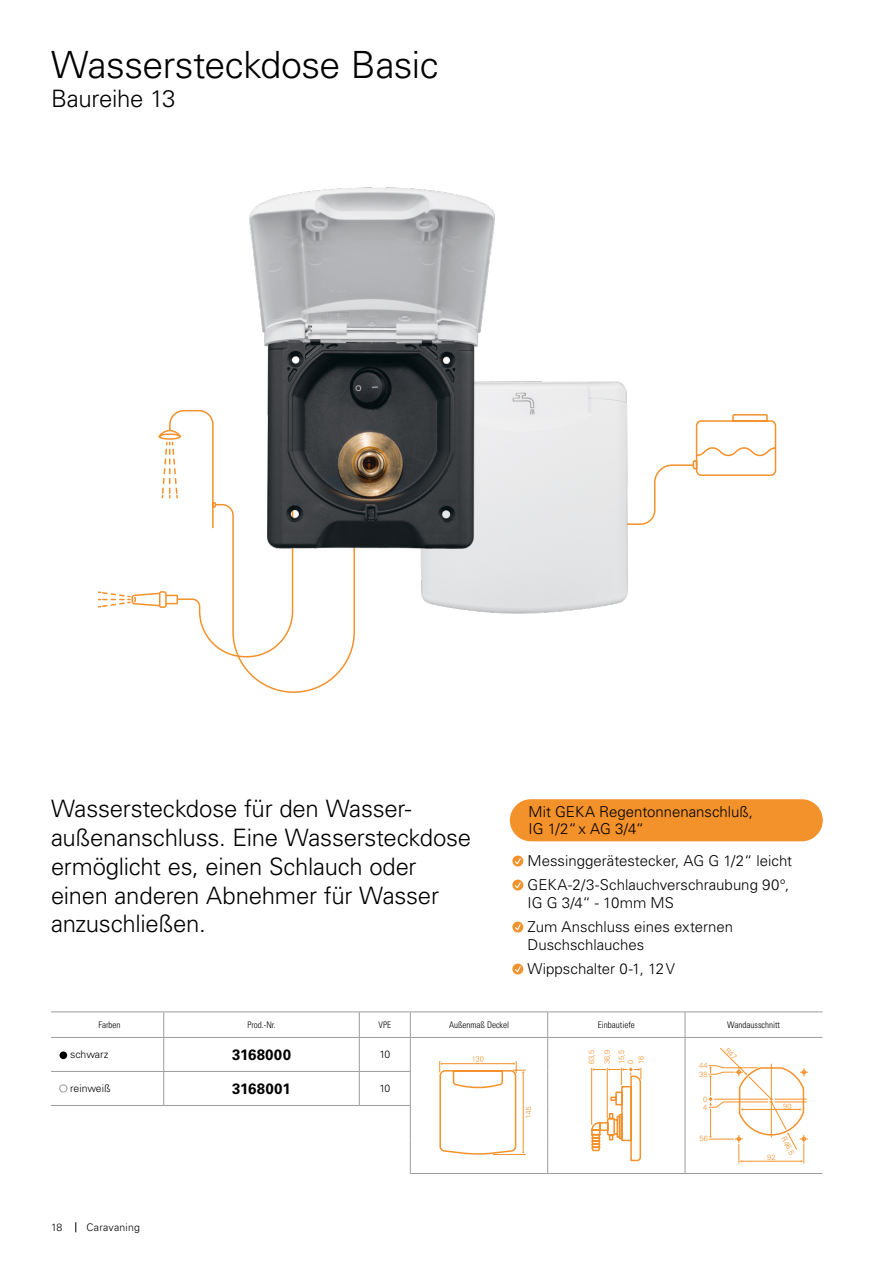
<style>
.page{position:relative;width:893px;height:1263px;background:#fff}
.page>*{position:absolute;margin:0;border:0;box-sizing:border-box;transform-origin:0 0}
.t1{font:300 37.5px "Univers LT Pro 45";letter-spacing:-.015em;color:#000}
.t2{font:300 24px/28.8px "Univers LT Pro 45";letter-spacing:-.01em;color:#000}
.t3{font:300 15px/24px "Univers LT Pro 45";color:#000}
.t4{font:700 15px "Univers LT Pro 65";letter-spacing:.02em;color:#000}
.t5{font:300 10.5px "Univers LT Pro 45";color:#000}
.t6{font:300 10.5px "Univers LT Pro 45";letter-spacing:.02em;color:#000}
.t7{font:300 condensed 9px "Univers LT Pro";color:#000}
.t8{font:300 7.5px/9px "Univers LT Pro 45";color:#f3912b}
</style>
<div class="page">
<svg style="left:97px;top:591px;width:117px;height:55px"></svg>
<svg style="left:214px;top:464px;width:478px;height:229px"></svg>
<svg style="left:158px;top:409px;width:59px;height:120px"></svg>
<svg style="left:692px;top:414px;width:85px;height:62px"></svg>
<svg style="left:512px;top:855px;width:11px;height:11px"></svg>
<svg style="left:514px;top:857px;width:8px;height:8px"></svg>
<svg style="left:512px;top:879px;width:11px;height:11px"></svg>
<svg style="left:514px;top:881px;width:8px;height:8px"></svg>
<svg style="left:512px;top:921px;width:11px;height:11px"></svg>
<svg style="left:514px;top:923px;width:8px;height:8px"></svg>
<svg style="left:512px;top:963px;width:11px;height:11px"></svg>
<svg style="left:514px;top:965px;width:8px;height:8px"></svg>
<img style="left:414px;top:381px;width:215px;height:234px">
<img style="left:242px;top:187px;width:259px;height:367px">
<svg style="left:359px;top:1013px;width:1px;height:24px"></svg>
<hr style="left:359px;top:1037px;width:1px;height:34px;background:#9d9d9c">
<hr style="left:359px;top:1071px;width:1px;height:34px;background:#9d9d9c">
<hr style="left:51px;top:1012px;width:113px;height:1px;background:#9d9d9c">
<hr style="left:164px;top:1012px;width:195px;height:1px;background:#9d9d9c">
<hr style="left:359px;top:1012px;width:51px;height:1px;background:#9d9d9c">
<svg style="left:163px;top:1012px;width:1px;height:25px"></svg>
<hr style="left:163px;top:1037px;width:1px;height:34px;background:#9d9d9c">
<hr style="left:163px;top:1071px;width:1px;height:34px;background:#9d9d9c">
<hr style="left:51px;top:1037px;width:113px;height:1px;background:#9d9d9c">
<hr style="left:164px;top:1037px;width:195px;height:1px;background:#9d9d9c">
<hr style="left:359px;top:1037px;width:51px;height:1px;background:#9d9d9c">
<hr style="left:51px;top:1071px;width:113px;height:1px;background:#9d9d9c">
<hr style="left:164px;top:1071px;width:195px;height:1px;background:#9d9d9c">
<hr style="left:359px;top:1071px;width:52px;height:1px;background:#9d9d9c">
<hr style="left:51px;top:1105px;width:113px;height:1px;background:#9d9d9c">
<hr style="left:164px;top:1105px;width:195px;height:1px;background:#9d9d9c">
<hr style="left:359px;top:1105px;width:52px;height:1px;background:#9d9d9c">
<hr style="left:410px;top:1173px;width:138px;height:1px;background:#9d9d9c">
<hr style="left:548px;top:1173px;width:137px;height:1px;background:#9d9d9c">
<hr style="left:685px;top:1173px;width:137px;height:1px;background:#9d9d9c">
<svg style="left:547px;top:1013px;width:1px;height:24px"></svg>
<svg style="left:685px;top:1013px;width:1px;height:24px"></svg>
<hr style="left:410px;top:1012px;width:138px;height:1px;background:#9d9d9c">
<hr style="left:548px;top:1012px;width:137px;height:1px;background:#9d9d9c">
<hr style="left:685px;top:1012px;width:137px;height:1px;background:#9d9d9c">
<svg style="left:410px;top:1012px;width:1px;height:25px"></svg>
<hr style="left:410px;top:1037px;width:138px;height:1px;background:#9d9d9c">
<hr style="left:410px;top:1037px;width:1px;height:34px;background:#9d9d9c">
<hr style="left:410px;top:1071px;width:1px;height:34px;background:#9d9d9c">
<hr style="left:410px;top:1106px;width:1px;height:33px;background:#9d9d9c">
<hr style="left:410px;top:1139px;width:1px;height:34px;background:#9d9d9c">
<hr style="left:548px;top:1037px;width:137px;height:1px;background:#9d9d9c">
<hr style="left:547px;top:1037px;width:1px;height:34px;background:#9d9d9c">
<hr style="left:547px;top:1071px;width:1px;height:34px;background:#9d9d9c">
<hr style="left:547px;top:1105px;width:1px;height:34px;background:#9d9d9c">
<hr style="left:547px;top:1139px;width:1px;height:34px;background:#9d9d9c">
<hr style="left:685px;top:1037px;width:137px;height:1px;background:#9d9d9c">
<hr style="left:685px;top:1037px;width:1px;height:34px;background:#9d9d9c">
<hr style="left:685px;top:1071px;width:1px;height:34px;background:#9d9d9c">
<hr style="left:685px;top:1105px;width:1px;height:34px;background:#9d9d9c">
<hr style="left:685px;top:1139px;width:1px;height:34px;background:#9d9d9c">
<div style="left:60px;top:1051px;width:7px;height:8px;background:#000;border-radius:50%"></div>
<svg style="left:439px;top:1056px;width:92px;height:99px"></svg>
<hr style="left:493px;top:1154px;width:33px;height:1px;background:#f3912b">
<svg style="left:591px;top:1067px;width:51px;height:95px"></svg>
<div style="left:60px;top:1084px;width:7px;height:8px;border:1px solid #9d9d9c;border-radius:50%"></div>
<div style="left:510px;top:799px;width:313px;height:42px;background:#f3912b;border-radius:21px"></div>
<svg style="left:708px;top:1047px;width:100px;height:117px"></svg>
<h1 class="t1" style="left:51px;top:40px;width:389px">Wassersteckdose Basic</h1>
<h2 class="t2" style="left:51px;top:83px;width:126px">Baureihe 13</h2>
<h2 class="t2" style="left:51px;top:794px;width:422px">Wassersteckdose für den Wasser&shy;außenanschluss. Eine Wassersteckdose ermöglicht es, einen Schlauch oder einen anderen Abnehmer für Wasser anzuschließen.</h2>
<p class="t3" style="left:529px;top:803px;width:226px;line-height:16.5px">Mit GEKA Regentonnenanschluß,<br>IG 1/2“x AG 3/4“</p>
<p class="t3" style="left:527px;top:848px;width:266px">Messinggerätestecker, AG G 1/2“ leicht<br>GEKA-2/3-Schlauchverschraubung 90°,</p>
<p class="t3" style="left:527px;top:890px;width:207px">IG G 3/4“ - 10mm MS<br>Zum Anschluss eines externen</p>
<p class="t3" style="left:527px;top:932px;width:149px">Duschschlauches<br>Wippschalter 0-1, 12V</p>
<p class="t7" style="left:98px;top:1019px;width:23px">Farben</p>
<p class="t7" style="left:247px;top:1019px;width:30px">Prod.-Nr.</p>
<p class="t7" style="left:379px;top:1019px;width:14px">VPE</p>
<p class="t7" style="left:449px;top:1019px;width:61px">Außenmaß Deckel</p>
<p class="t7" style="left:598px;top:1019px;width:38px">Einbautiefe</p>
<p class="t7" style="left:727px;top:1019px;width:54px">Wandausschnitt</p>
<p class="t5" style="left:70px;top:1047px;width:40px">schwarz</p>
<p class="t4" style="left:232px;top:1044px;width:60px">3168000</p>
<p class="t5" style="left:379px;top:1047px;width:12px">10</p>
<p class="t8" style="left:602px;top:1064px;width:16px;rotate:-90deg">36,9</p>
<p class="t8" style="left:587px;top:1064px;width:16px;rotate:-90deg">63,5</p>
<p class="t8" style="left:617px;top:1064px;width:16px;rotate:-90deg">15,5<br>0</p>
<p class="t8" style="left:636px;top:1064px;width:10px;rotate:-90deg">16</p>
<p class="t8" style="left:699px;top:1060px;width:10px">44</p>
<p class="t5" style="left:70px;top:1082px;width:42px">reinweiß</p>
<p class="t4" style="left:232px;top:1078px;width:60px">3168001</p>
<p class="t5" style="left:379px;top:1081px;width:12px">10</p>
<p class="t5" style="left:51px;top:1220px;width:13px">18</p>
<p class="t6" style="left:86px;top:1220px;width:55px">Caravaning</p>
<p class="t8" style="left:699px;top:1069px;width:10px">38</p>
<p class="t8" style="left:703px;top:1094px;width:6px">0</p>
<p class="t8" style="left:703px;top:1102px;width:6px">4</p>
<p class="t8" style="left:699px;top:1134px;width:10px">56</p>
<p class="t8" style="left:783px;top:1101px;width:10px">90</p>
<p class="t8" style="left:787px;top:1135px;width:21px;rotate:62deg">R46,5</p>
<p class="t8" style="left:767px;top:1152px;width:10px">92</p>
</div>
